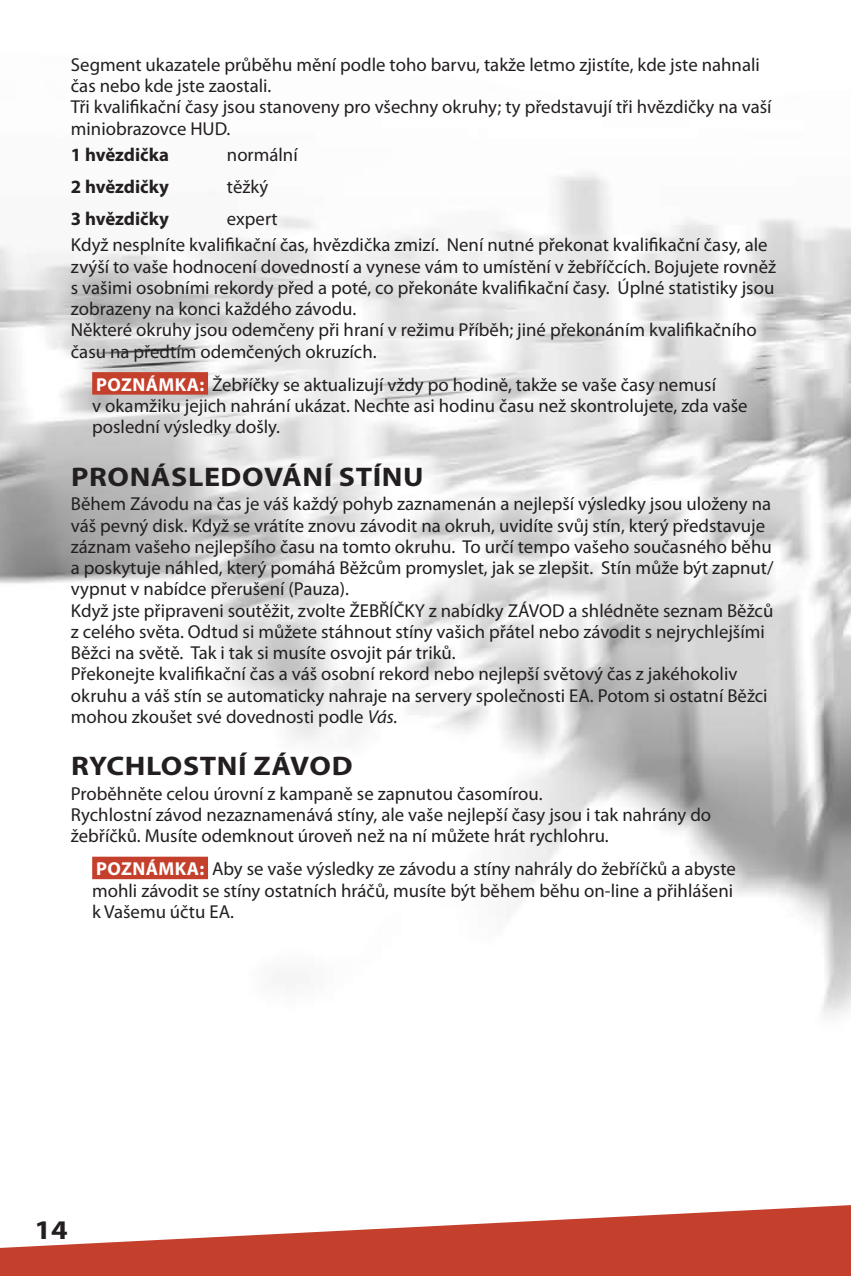
<style>
.page{position:relative;width:851px;height:1276px;background:#fff}
.page>*{position:absolute;margin:0;border:0;box-sizing:border-box;transform-origin:0 0}
.t1{font:700 27px "Myriad Pro";letter-spacing:.02em;color:#231f20;scale:1.11 1}
.t2{font:18.75px/21.2px "Myriad Pro";color:#231f20}
.t3{font:700 18.75px "Myriad Pro";color:#231f20}
.t4{font:700 18.75px "Myriad Pro";color:#fff}
.s1{font-weight:700;color:#fff}
.s2{font-style:italic}
</style>
<div class="page">
<img style="left:0;top:173px;width:850px;height:843px">
<svg style="left:0;top:1205px;width:850px;height:71px;fill:#c4402c"></svg>
<div style="left:92px;top:372px;width:116px;height:23px;background:#c4402c"></div>
<div style="left:92px;top:856px;width:116px;height:23px;background:#c4402c"></div>
<p class="t2" style="left:71px;top:54px;width:702px">Segment ukazatele průběhu mění podle toho barvu, takže letmo zjistíte, kde jste nahnali čas nebo kde jste zaostali.<br>Tři kvalifikační časy jsou stanoveny pro všechny okruhy; ty představují tři hvězdičky na vaší miniobrazovce HUD.</p>
<p class="t3" style="left:71px;top:143px;width:99px">1 hvězdička</p>
<p class="t2" style="left:227px;top:144px;width:72px">normální</p>
<p class="t3" style="left:71px;top:174px;width:99px">2 hvězdičky</p>
<p class="t2" style="left:227px;top:176px;width:43px">těžký</p>
<p class="t3" style="left:71px;top:206px;width:99px">3 hvězdičky</p>
<p class="t2" style="left:71px;top:205px;width:698px;line-height:26.5px;text-indent:156px">expert<br>Když nesplníte kvalifikační čas, hvězdička zmizí. Není nutné překonat kvalifikační časy, ale</p>
<p class="t2" style="left:71px;top:255px;width:706px">zvýší to vaše hodnocení dovedností a vynese vám to umístění v žebříčcích. Bojujete rovněž s vašimi osobními rekordy před a poté, co překonáte kvalifikační časy. Úplné statistiky jsou zobrazeny na konci každého závodu.<br>Některé okruhy jsou odemčeny při hraní v režimu Příběh; jiné překonáním kvalifikačního času na předtím odemčených okruzích.</p>
<p class="t2" style="left:92px;top:374px;width:657px"><span class="s1">Poznámka:</span> Žebříčky se aktualizují vždy po hodině, takže se vaše časy nemusí<br>v okamžiku jejich nahrání ukázat. Nechte asi hodinu času než skontrolujete, zda vaše poslední výsledky došly.</p>
<h1 class="t1" style="left:71px;top:459px;width:257px">Pronásledování STÍNU</h1>
<p class="t2" style="left:71px;top:493px;width:704px">Během Závodu na čas je váš každý pohyb zaznamenán a nejlepší výsledky jsou uloženy na váš pevný disk. Když se vrátíte znovu závodit na okruh, uvidíte svůj stín, který představuje záznam vašeho nejlepšího času na tomto okruhu. To určí tempo vašeho současného běhu a poskytuje náhled, který pomáhá Běžcům promyslet, jak se zlepšit. Stín může být zapnut/ vypnut v nabídce přerušení (Pauza).<br>Když jste připraveni soutěžit, zvolte ŽEBŘÍČKY z nabídky ZÁVOD a shlédněte seznam Běžců z celého světa. Odtud si můžete stáhnout stíny vašich přátel nebo závodit s nejrychlejšími Běžci na světě. Tak i tak si musíte osvojit pár triků.<br>Překonejte kvalifikační čas a váš osobní rekord nebo nejlepší světový čas z jakéhokoliv okruhu a váš stín se automaticky nahraje na servery společnosti EA. Potom si ostatní Běžci mohou zkoušet své dovednosti podle <span class="s2">Vás.</span></p>
<h1 class="t1" style="left:71px;top:748px;width:17px">RYCHLOSTNÍ</h1>
<h1 class="t1" style="left:253px;top:748px;width:70px">ZÁVOD</h1>
<p class="t2" style="left:71px;top:782px;width:641px">Proběhněte celou úrovní z kampaně se zapnutou časomírou.<br>Rychlostní závod nezaznamenává stíny, ale vaše nejlepší časy jsou i tak nahrány do žebříčků. Musíte odemknout úroveň než na ní můžete hrát rychlohru.</p>
<p class="t4" style="left:96px;top:857px;width:51px">POZNÁMKA</p>
<p class="t2" style="left:92px;top:858px;width:645px;text-indent:107px"><span class="s1">:</span> Aby se vaše výsledky ze závodu a stíny nahrály do žebříčků a abyste mohli závodit se stíny ostatních hráčů, musíte být během běhu on-line a přihlášeni k Vašemu účtu EA.</p>
<h1 class="t1" style="left:34px;top:1212px;width:32px">14</h1>
</div>
